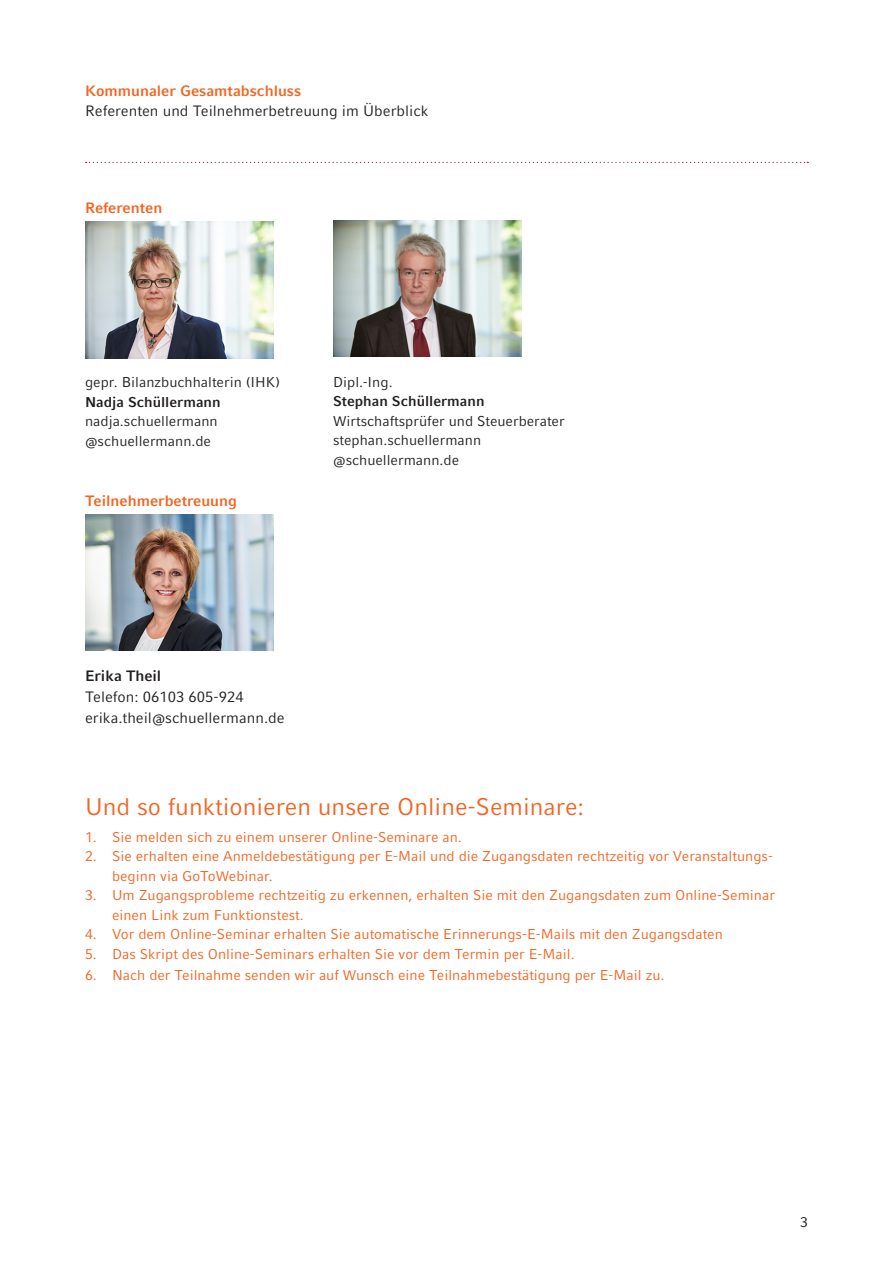
<style>
.page{position:relative;width:893px;height:1263px;background:#fff}
.page>*{position:absolute;margin:0;border:0;box-sizing:border-box;transform-origin:0 0}
.Head{font:24px "Compatil Fact LT Pro";color:#f36421}
.t1{font:15px "Compatil Fact LT Pro";color:#231f20}
.Programm_Text{font:700 15px "Compatil Fact LT Pro";color:#f36421}
.Programm_Redner{font:700 15px "Compatil Fact LT Pro";color:#f36421}
.Head-2{font:700 15px "Compatil Fact LT Pro";color:#f36421}
.t2{font:700 15px "Compatil Fact LT Pro";color:#231f20}
.t3{font:14.25px/19.5px "Compatil Fact LT Pro";color:#f36421}
.Programm_Text-2{font:14.25px/19.5px "Compatil Fact LT Pro";color:#231f20}
.s1{font-weight:700}
</style>
<div class="page">
<svg style="left:86px;top:162px;width:722px;height:1px"></svg>
<img style="left:85px;top:222px;width:189px;height:136px">
<img style="left:85px;top:514px;width:189px;height:136px">
<img style="left:333px;top:221px;width:189px;height:135px">
<p class="Programm_Text" style="left:85px;top:82px;width:218px">Kommunaler Gesamtabschluss</p>
<p class="t1" style="left:85px;top:103px;width:345px">Referenten und Teilnehmerbetreuung im Überblick</p>
<p class="Head-2" style="left:85px;top:199px;width:79px">Referenten</p>
<p class="Programm_Text-2" style="left:85px;top:373px;width:197px">gepr. Bilanzbuchhalterin (IHK)<br><span class="s1">Nadja Schüllermann</span></p>
<p class="Programm_Text-2" style="left:85px;top:412px;width:134px">nadja.schuellermann</p>
<p class="Programm_Text-2" style="left:85px;top:431px;width:128px">@schuellermann.de</p>
<p class="Programm_Redner" style="left:85px;top:492px;width:153px">Teilnehmerbetreuung</p>
<p class="Programm_Text-2" style="left:333px;top:372px;width:233px">Dipl.-Ing.<br><span class="s1">Stephan Schüllermann<br></span>Wirtschaftsprüfer und Steuerberater</p>
<p class="Programm_Text-2" style="left:333px;top:431px;width:150px">stephan.schuellermann @schuellermann.de</p>
<p class="t2" style="left:85px;top:667px;width:78px">Erika Theil</p>
<p class="t1" style="left:85px;top:688px;width:160px">Telefon: 06103 605-924</p>
<p class="t1" style="left:85px;top:709px;width:201px">erika.theil@schuellermann.de</p>
<p class="Head" style="left:85px;top:792px;width:501px">Und so funktionieren unsere Online-Seminare:</p>
<p class="t3" style="left:85px;top:827px;width:378px">1. Sie melden sich zu einem unserer Online-Seminare an.</p>
<p class="t3" style="left:112px;top:847px;width:662px;text-indent:-27px">2. Sie erhalten eine Anmeldebestätigung per E-Mail und die Zugangsdaten rechtzeitig vor Veranstaltungs&shy;beginn via GoToWebinar.</p>
<p class="t3" style="left:112px;top:886px;width:664px;text-indent:-27px">3. Um Zugangsprobleme rechtzeitig zu erkennen, erhalten Sie mit den Zugangsdaten zum Online-Seminar einen Link zum Funktionstest.</p>
<p class="t3" style="left:85px;top:925px;width:639px">4. Vor dem Online-Seminar erhalten Sie automatische Erinnerungs-E-Mails mit den Zugangsdaten</p>
<p class="t3" style="left:85px;top:944px;width:491px">5. Das Skript des Online-Seminars erhalten Sie vor dem Termin per E-Mail.</p>
<p class="t3" style="left:85px;top:965px;width:581px">6. Nach der Teilnahme senden wir auf Wunsch eine Teilnahmebestätigung per E-Mail zu.</p>
<p class="Programm_Text-2" style="left:800px;top:1212px;width:9px">3</p>
</div>
